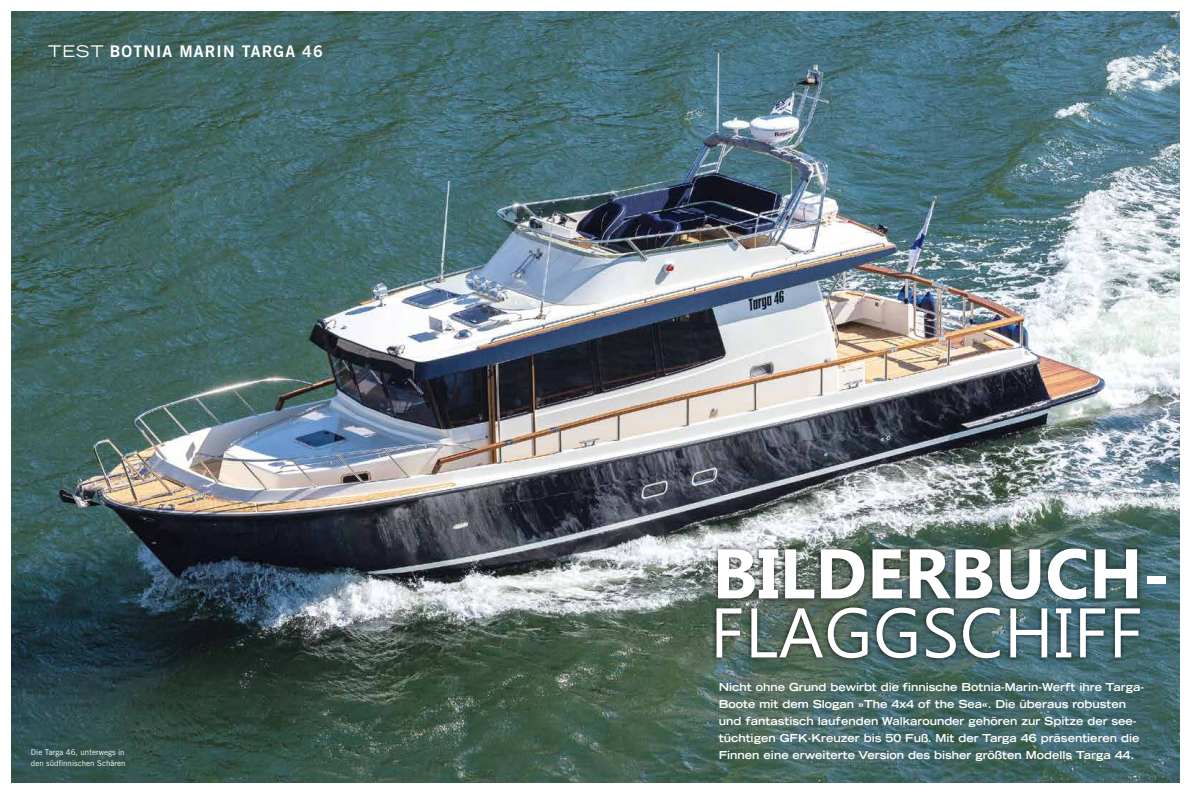
<style>
.page{position:relative;width:1191px;height:794px;background:#fff}
.page>*{position:absolute;margin:0;border:0;box-sizing:border-box;transform-origin:0 0}
.t1{font:700 70px "Microsoft Tai Le";color:#fff}
.t2{font:70px "Microsoft Tai Le";letter-spacing:.01em;color:#fff}
.t3{font:16px "Trade Gothic LT Std Bd 2";letter-spacing:.07em;color:#fff}
.t4{font:700 expanded 11px/17px "Trade Gothic LT Std";color:#fff}
.t5{font:8px/11px "Trade Gothic LT Std";color:#fff}
.s1{font-family:"Trade Gothic LT Std";font-stretch:expanded}
</style>
<div class="page">
<img style="left:11px;top:11px;width:1168px;height:771px">
<div style="left:711px;top:543px;width:434px;height:120px;background:#000;opacity:.75"></div>
<h2 class="t3" style="left:48px;top:42px;width:276px"><span class="s1">TEST</span> BOTNIA MARIN TARGA 46</h2>
<p class="t5" style="left:31px;top:746px;width:96px">Die Targa 46, unterwegs in den südfinnischen Schären</p>
<h1 class="t1" style="left:712px;top:533px;width:460px">BILDERBUCH-</h1>
<h1 class="t2" style="left:710px;top:592px;width:434px">FLAGGSCHIFF</h1>
<p class="t4" style="left:719px;top:678px;width:427px">Nicht ohne Grund bewirbt die finnische Botnia-Marin-Werft ihre Targa-Boote mit dem Slogan »The 4x4 of the Sea«. Die überaus robusten und fantastisch laufenden Walkarounder gehören zur Spitze der see&shy;tüchtigen GFK-Kreuzer bis 50 Fuß. Mit der Targa 46 präsentieren die Finnen eine erweiterte Version des bisher größten Modells Targa 44.</p>
</div>
